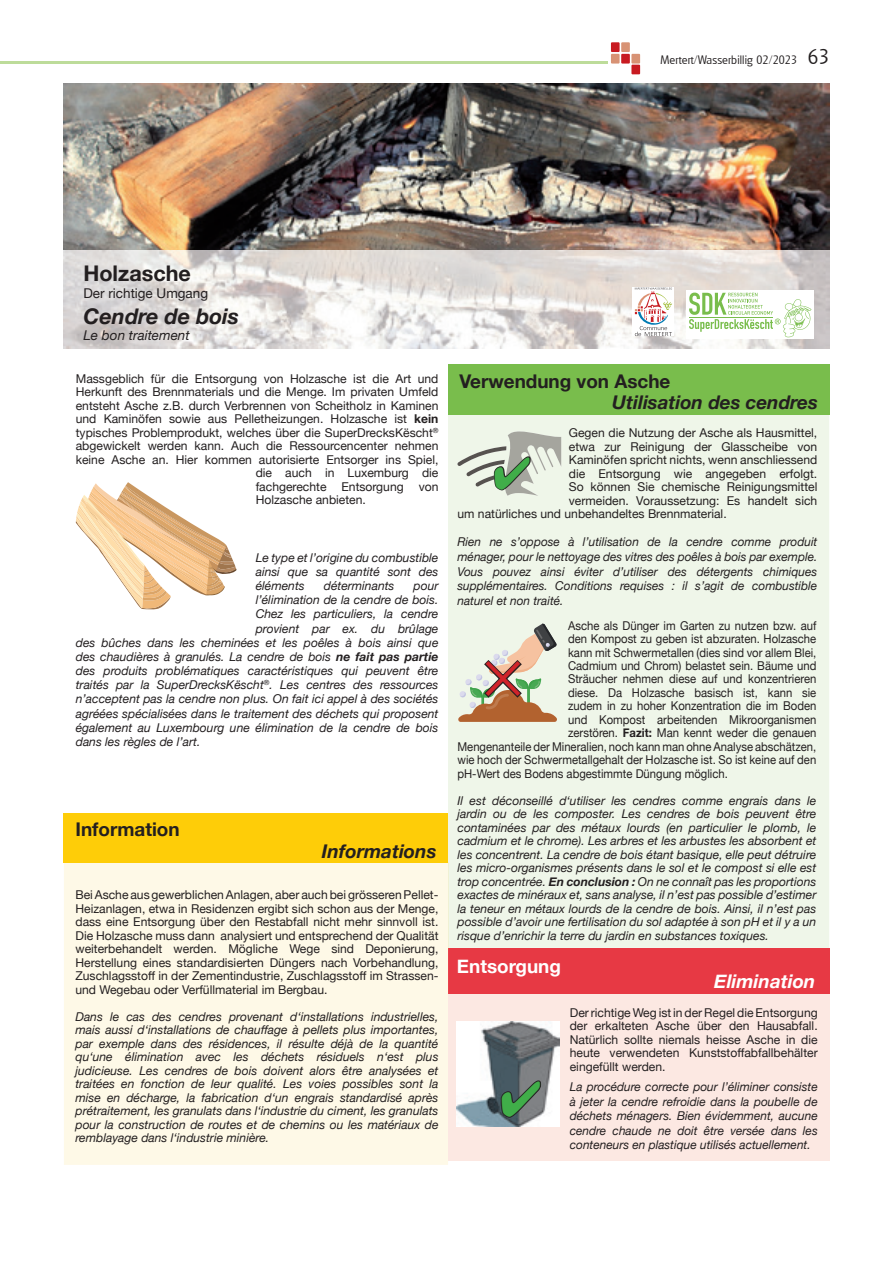
<style>
.page{position:relative;width:893px;height:1263px;background:#fff}
.page>*{position:absolute;margin:0;border:0;box-sizing:border-box;transform-origin:0 0}
.t1{font:italic 700 21.6px "Helvetica Neue";color:#231f20}
.t2{font:700 21.6px "Helvetica Neue";color:#231f20}
.t3{font:italic 700 18.9px "Helvetica Neue";color:#231f20}
.t4{font:700 18.9px "Helvetica Neue";color:#231f20}
.t5{font:italic 700 18.9px "Helvetica Neue";color:#fff}
.t6{font:700 18.9px "Helvetica Neue";color:#fff}
.t7{font:13.5px "Helvetica Neue";color:#231f20}
.t8{font:italic 13.5px "Helvetica Neue";color:#231f20}
.t9{font:italic 12.15px/13.5px "Helvetica Neue";color:#231f20;text-align:justify}
.t10{font:12.15px/13.5px "Helvetica Neue";color:#231f20;text-align:justify}
.t11{font:12.15px "Helvetica Neue";color:#231f20;scale:.93 1}
.t12{font:300 12px "Glasgow";letter-spacing:.01em;color:#231f20}
.s1{font-size:21px}
.s2{font-weight:700}
</style>
<div class="page">
<div style="left:611px;top:42px;width:9px;height:10px;background:#c81a21"></div>
<div style="left:621px;top:54px;width:9px;height:10px;background:#c81a21"></div>
<div style="left:631px;top:65px;width:9px;height:9px;background:#c81a21"></div>
<div style="left:621px;top:42px;width:9px;height:10px;background:#d89274"></div>
<div style="left:611px;top:54px;width:9px;height:10px;background:#d89274"></div>
<div style="left:631px;top:54px;width:9px;height:10px;background:#d89274"></div>
<hr style="left:0;top:62px;width:608px;height:2px;background:#bddc9a">
<div style="left:448px;top:994px;width:381px;height:167px;background:#fce8e2"></div>
<div style="left:448px;top:415px;width:381px;height:533px;background:#eff6e9"></div>
<img style="left:64px;top:83px;width:765px;height:265px">
<div style="left:448px;top:365px;width:381px;height:50px;background:#79bd4c"></div>
<svg style="left:76px;top:482px;width:161px;height:127px"></svg>
<div style="left:448px;top:948px;width:381px;height:46px;background:#e73944"></div>
<img style="left:457px;top:1021px;width:103px;height:106px">
<div style="left:64px;top:863px;width:384px;height:302px;background:#fef9e7"></div>
<div style="left:64px;top:813px;width:384px;height:50px;background:#fecd08"></div>
<div style="left:687px;top:290px;width:127px;height:49px;background:#fff"></div>
<svg style="left:689px;top:293px;width:122px;height:44px"></svg>
<div style="left:632px;top:287px;width:42px;height:49px;background:#fff"></div>
<svg style="left:635px;top:287px;width:37px;height:49px"></svg>
<svg style="left:502px;top:1081px;width:38px;height:35px"></svg>
<svg style="left:457px;top:431px;width:104px;height:65px;background:#d1d5ca"></svg>
<svg style="left:457px;top:623px;width:101px;height:99px;background:#d6ccb4"></svg>
<p class="t12" style="left:661px;top:52px;width:170px">Mertert/Wasserbillig 02/2023 <span class="s1">63</span></p>
<h1 class="t2" style="left:83px;top:257px;width:109px">Holzasche</h1>
<p class="t7" style="left:83px;top:283px;width:126px">Der richtige Umgang</p>
<h1 class="t1" style="left:83px;top:299px;width:157px">Cendre de bois</h1>
<p class="t8" style="left:83px;top:325px;width:108px">Le bon traitement</p>
<p class="t10" style="left:76px;top:372px;width:364px">Massgeblich für die Entsorgung von Holzasche ist die Art und</p>
<p class="t10" style="left:76px;top:386px;width:364px">Herkunft des Brennmaterials und die Menge. Im privaten Umfeld</p>
<p class="t10" style="left:76px;top:399px;width:364px">entsteht Asche z.B. durch Verbrennen von Scheitholz in Kaminen</p>
<p class="t10" style="left:76px;top:413px;width:364px">und Kaminöfen sowie aus Pelletheizungen. Holzasche ist <span class="s2">kein</span></p>
<p class="t10" style="left:76px;top:426px;width:364px">typisches Problemprodukt, welches über die SuperDrecksKëscht<sup>®</sup></p>
<p class="t10" style="left:76px;top:440px;width:364px">abgewickelt werden kann. Auch die Ressourcencenter nehmen</p>
<p class="t10" style="left:76px;top:453px;width:364px">keine Asche an. Hier kommen autorisierte Entsorger ins Spiel,</p>
<p class="t10" style="left:256px;top:467px;width:184px">die auch in Luxemburg die</p>
<p class="t10" style="left:256px;top:480px;width:184px">fachgerechte Entsorgung von</p>
<p class="t10" style="left:256px;top:494px;width:112px">Holzasche anbieten.</p>
<p class="t9" style="left:256px;top:551px;width:184px;line-height:14.1px">Le type et l’origine du combustible ainsi que sa quantité sont des éléments</p>
<p class="t9" style="left:324px;top:580px;width:72px">déterminants</p>
<p class="t9" style="left:413px;top:580px;width:26px">pour</p>
<p class="t9" style="left:256px;top:594px;width:184px">l’élimination de la cendre de bois.</p>
<p class="t9" style="left:256px;top:608px;width:184px">Chez les particuliers, la cendre</p>
<p class="t9" style="left:256px;top:622px;width:184px">provient par ex. du brûlage</p>
<p class="t9" style="left:76px;top:636px;width:364px">des bûches dans les cheminées et les poêles à bois ainsi que</p>
<p class="t9" style="left:76px;top:650px;width:364px">des chaudières à granulés. La cendre de bois <span class="s2">ne fait pas partie</span></p>
<p class="t9" style="left:76px;top:665px;width:364px">des produits problématiques caractéristiques qui peuvent être</p>
<p class="t9" style="left:76px;top:679px;width:364px">traités par la SuperDrecksKëscht<sup>®</sup>. Les centres des ressources</p>
<p class="t9" style="left:76px;top:693px;width:364px">n’acceptent pas la cendre non plus. On fait ici appel à des sociétés</p>
<p class="t9" style="left:76px;top:707px;width:364px">agréées spécialisées dans le traitement des déchets qui proposent</p>
<p class="t9" style="left:76px;top:721px;width:364px">également au Luxembourg une élimination de la cendre de bois</p>
<p class="t9" style="left:76px;top:735px;width:126px">dans les règles de l’art.</p>
<h2 class="t4" style="left:75px;top:815px;width:106px">Information</h2>
<h2 class="t3" style="left:322px;top:836px;width:116px">Informations</h2>
<p class="t10" style="left:75px;top:889px;width:365px">Bei Asche aus gewerblichen Anlagen, aber auch bei grösseren Pellet-Heizanlagen, etwa in Residenzen ergibt sich schon aus der Menge, dass eine Entsorgung über den Restabfall nicht mehr sinnvoll ist.<br>Die Holzasche muss dann analysiert und entsprechend der Qualität weiterbehandelt werden. Mögliche Wege sind Deponierung, Herstellung eines standardisierten Düngers nach Vorbehandlung, Zuschlagsstoff in der Zementindustrie, Zuschlagsstoff im Strassen&shy;und Wegebau oder Verfüllmaterial im Bergbau.</p>
<p class="t9" style="left:75px;top:1010px;width:365px">Dans le cas des cendres provenant d‘installations industrielles, mais aussi d‘installations de chauffage à pellets plus importantes, par exemple dans des résidences, il résulte déjà de la quantité qu‘une élimination avec les déchets résiduels n‘est plus judicieuse. Les cendres de bois doivent alors être analysées et traitées en fonction de leur qualité. Les voies possibles sont la mise en décharge, la fabrication d‘un engrais standardisé après prétraitement, les granulats dans l‘industrie du ciment, les granulats pour la construction de routes et de chemins ou les matériaux de remblayage dans l‘industrie minière.</p>
<h2 class="t4" style="left:459px;top:366px;width:212px">Verwendung von Asche</h2>
<h2 class="t3" style="left:612px;top:388px;width:207px">Utilisation des cendres</h2>
<p class="t10" style="left:569px;top:427px;width:250px">Gegen die Nutzung der Asche als Hausmittel,</p>
<p class="t10" style="left:569px;top:440px;width:250px">etwa zur Reinigung der Glasscheibe von</p>
<p class="t10" style="left:569px;top:454px;width:250px">Kaminöfen spricht nichts, wenn anschliessend</p>
<p class="t10" style="left:569px;top:467px;width:250px">die Entsorgung wie angegeben erfolgt.</p>
<p class="t10" style="left:569px;top:481px;width:250px">So können Sie chemische Reinigungsmittel</p>
<p class="t10" style="left:569px;top:494px;width:250px">vermeiden. Voraussetzung: Es handelt sich</p>
<p class="t10" style="left:457px;top:508px;width:271px">um natürliches und unbehandeltes Brennmaterial.</p>
<p class="t9" style="left:457px;top:535px;width:361px;line-height:14.5px">Rien ne s’oppose à l’utilisation de la cendre comme produit ménager, pour le nettoyage des vitres des poêles à bois par exemple.<br>Vous pouvez ainsi éviter d’utiliser des détergents chimiques supplémentaires. Conditions requises : il s’agit de combustible naturel et non traité.</p>
<p class="t11" style="left:568px;top:616px;width:268px">Asche als Dünger im Garten zu nutzen bzw. auf</p>
<p class="t11" style="left:568px;top:630px;width:268px">den Kompost zu geben ist abzuraten. Holzasche</p>
<p class="t11" style="left:568px;top:643px;width:268px">kann mit Schwermetallen (dies sind vor allem Blei,</p>
<p class="t11" style="left:568px;top:657px;width:268px">Cadmium und Chrom) belastet sein. Bäume und</p>
<p class="t11" style="left:568px;top:670px;width:268px">Sträucher nehmen diese auf und konzentrieren</p>
<p class="t11" style="left:568px;top:684px;width:268px">diese. Da Holzasche basisch ist, kann sie</p>
<p class="t11" style="left:568px;top:697px;width:268px">zudem in zu hoher Konzentration die im Boden</p>
<p class="t11" style="left:568px;top:711px;width:268px">und Kompost arbeitenden Mikroorganismen</p>
<p class="t11" style="left:568px;top:724px;width:268px">zerstören. <span class="s2">Fazit:</span> Man kennt weder die genauen</p>
<p class="t11" style="left:457px;top:738px;width:387px">Mengenanteile der Mineralien, noch kann man ohne Analyse abschätzen,</p>
<p class="t11" style="left:457px;top:751px;width:387px">wie hoch der Schwermetallgehalt der Holzasche ist. So ist keine auf den</p>
<p class="t11" style="left:457px;top:765px;width:292px">pH-Wert des Bodens abgestimmte Düngung möglich.</p>
<p class="t9" style="left:457px;top:794px;width:360px">Il est déconseillé d‘utiliser les cendres comme engrais dans le jardin ou de les composter. Les cendres de bois peuvent être contaminées par des métaux lourds (en particulier le plomb, le cadmium et le chrome). Les arbres et les arbustes les absorbent et les concentrent. La cendre de bois étant basique, elle peut détruire les micro-organismes présents dans le sol et le compost si elle est trop concentrée. <span class="s2">En conclusion :</span> On ne connaît pas les proportions exactes de minéraux et, sans analyse, il n’est pas possible d’estimer la teneur en métaux lourds de la cendre de bois. Ainsi, il n’est pas possible d’avoir une fertilisation du sol adaptée à son pH et il y a un risque d’enrichir la terre du jardin en substances toxiques.</p>
<h2 class="t6" style="left:457px;top:951px;width:106px">Entsorgung</h2>
<h2 class="t5" style="left:714px;top:966px;width:103px">Elimination</h2>
<p class="t10" style="left:570px;top:1006px;width:249px">Der richtige Weg ist in der Regel die Entsorgung der erkalteten Asche über den Hausabfall.<br>Natürlich sollte niemals heisse Asche in die heute verwendeten Kunststoffabfallbehälter eingefüllt werden.</p>
<p class="t9" style="left:570px;top:1080px;width:249px;line-height:14.5px">La procédure correcte pour l’éliminer consiste à jeter la cendre refroidie dans la poubelle de déchets ménagers. Bien évidemment, aucune cendre chaude ne doit être versée dans les conteneurs en plastique utilisés actuellement.</p>
</div>
